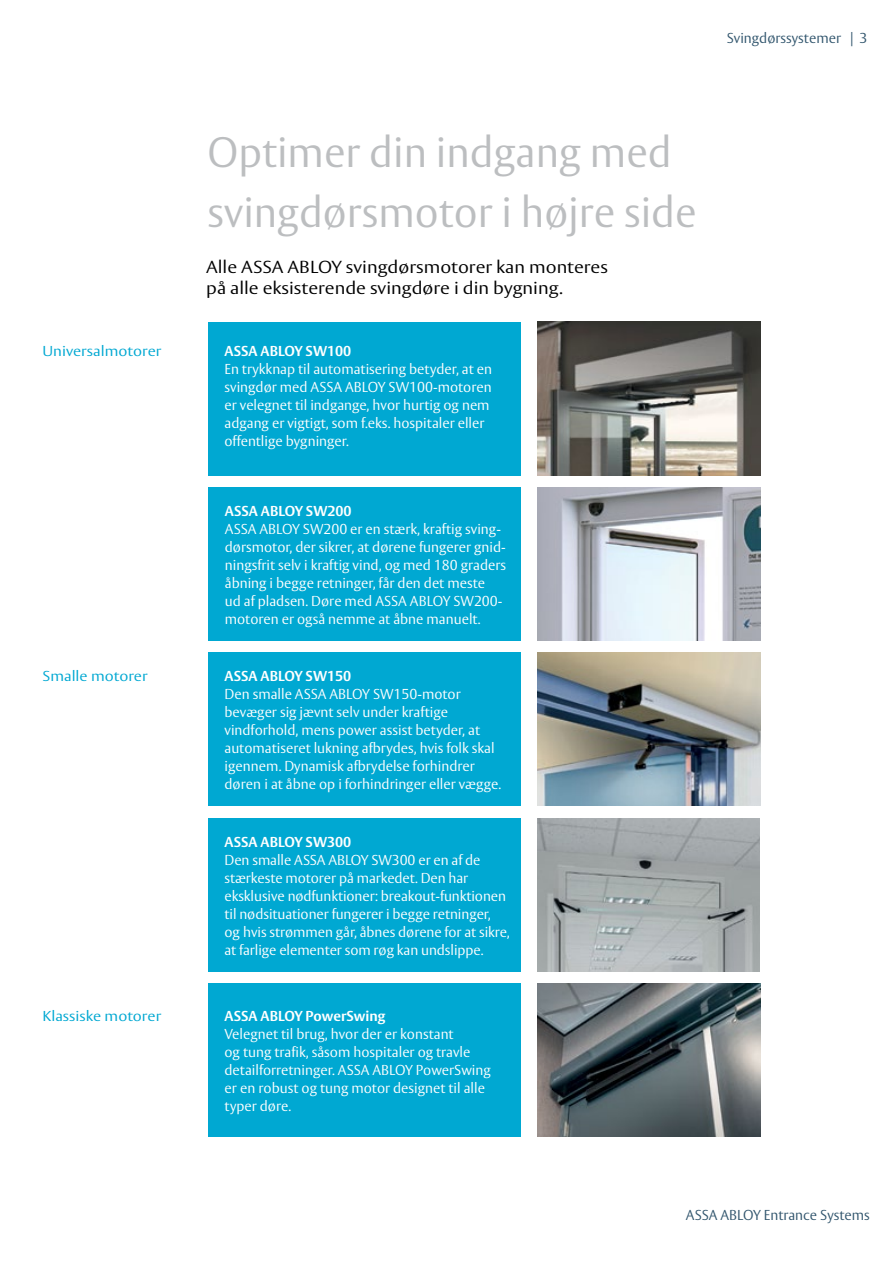
<style>
.page{position:relative;width:893px;height:1263px;background:#fff}
.page>*{position:absolute;margin:0;border:0;box-sizing:border-box;transform-origin:0 0}
.t1{font:300 42px/60px "ASSA Vesta";color:#bcbec0}
.t2{font:300 17.25px/21px "ASSA Vesta";color:#000;scale:1.11 1}
.t3{font:300 14.25px/18px "ASSA Vesta";color:#fff}
.t4{font:700 14.25px "ASSA Vesta";color:#fff}
.t5{font:300 14.25px "ASSA Vesta";color:#00a8d2;scale:1.11 1}
.t6{font:300 14.25px "ASSA Vesta";color:#31556d}
</style>
<div class="page">
<img style="left:538px;top:322px;width:222px;height:153px">
<img style="left:538px;top:487px;width:222px;height:154px">
<img style="left:537px;top:983px;width:223px;height:154px">
<img style="left:537px;top:652px;width:223px;height:154px">
<img style="left:537px;top:818px;width:223px;height:154px">
<div style="left:207px;top:983px;width:313px;height:154px;background:#00a8d2"></div>
<div style="left:207px;top:322px;width:313px;height:153px;background:#00a8d2"></div>
<div style="left:207px;top:818px;width:313px;height:154px;background:#00a8d2"></div>
<div style="left:207px;top:487px;width:313px;height:154px;background:#00a8d2"></div>
<div style="left:207px;top:652px;width:313px;height:154px;background:#00a8d2"></div>
<p class="t6" style="left:727px;top:29px;width:142px">Svingdørssystemer | 3</p>
<h1 class="t1" style="left:207px;top:124px;width:491px">Optimer din indgang med svingdørsmotor i højre side</h1>
<p class="t2" style="left:206px;top:257px;width:363px">Alle ASSA ABLOY svingdørsmotorer kan monteres på alle eksisterende svingdøre i din bygning.</p>
<p class="t5" style="left:43px;top:343px;width:109px">Universalmotorer</p>
<p class="t4" style="left:225px;top:343px;width:128px">ASSA ABLOY SW100</p>
<p class="t3" style="left:225px;top:361px;width:269px">En trykknap til automatisering betyder, at en svingdør med ASSA ABLOY SW100-motoren er velegnet til indgange, hvor hurtig og nem adgang er vigtigt, som f.eks. hospitaler eller offentlige bygninger.</p>
<p class="t4" style="left:225px;top:502px;width:128px">ASSA ABLOY SW200</p>
<p class="t3" style="left:225px;top:520px;width:283px">ASSA ABLOY SW200 er en stærk, kraftig sving&shy;dørsmotor, der sikrer, at dørene fungerer gnid&shy;ningsfrit selv i kraftig vind, og med 180 graders åbning i begge retninger, får den det meste<br>ud af pladsen. Døre med ASSA ABLOY SW200- motoren er også nemme at åbne manuelt.</p>
<p class="t5" style="left:43px;top:667px;width:96px">Smalle motorer</p>
<p class="t4" style="left:225px;top:667px;width:128px">ASSA ABLOY SW150</p>
<p class="t3" style="left:225px;top:685px;width:278px">Den smalle ASSA ABLOY SW150-motor bevæger sig jævnt selv under kraftige vindforhold, mens power assist betyder, at automatiseret lukning afbrydes, hvis folk skal igennem. Dynamisk afbrydelse forhindrer døren i at åbne op i forhindringer eller vægge.</p>
<p class="t4" style="left:225px;top:833px;width:128px">ASSA ABLOY SW300</p>
<p class="t3" style="left:225px;top:851px;width:287px">Den smalle ASSA ABLOY SW300 er en af de stærkeste motorer på markedet. Den har eksklusive nødfunktioner: breakout-funktionen til nødsituationer fungerer i begge retninger, og hvis strømmen går, åbnes dørene for at sikre, at farlige elementer som røg kan undslippe.</p>
<p class="t5" style="left:43px;top:1007px;width:108px">Klassiske motorer</p>
<p class="t4" style="left:225px;top:1007px;width:162px">ASSA ABLOY PowerSwing</p>
<p class="t3" style="left:225px;top:1025px;width:268px">Velegnet til brug, hvor der er konstant<br>og tung trafik, såsom hospitaler og travle detailforretninger. ASSA ABLOY PowerSwing er en robust og tung motor designet til alle typer døre.</p>
<p class="t6" style="left:686px;top:1207px;width:185px">ASSA ABLOY Entrance Systems</p>
</div>
